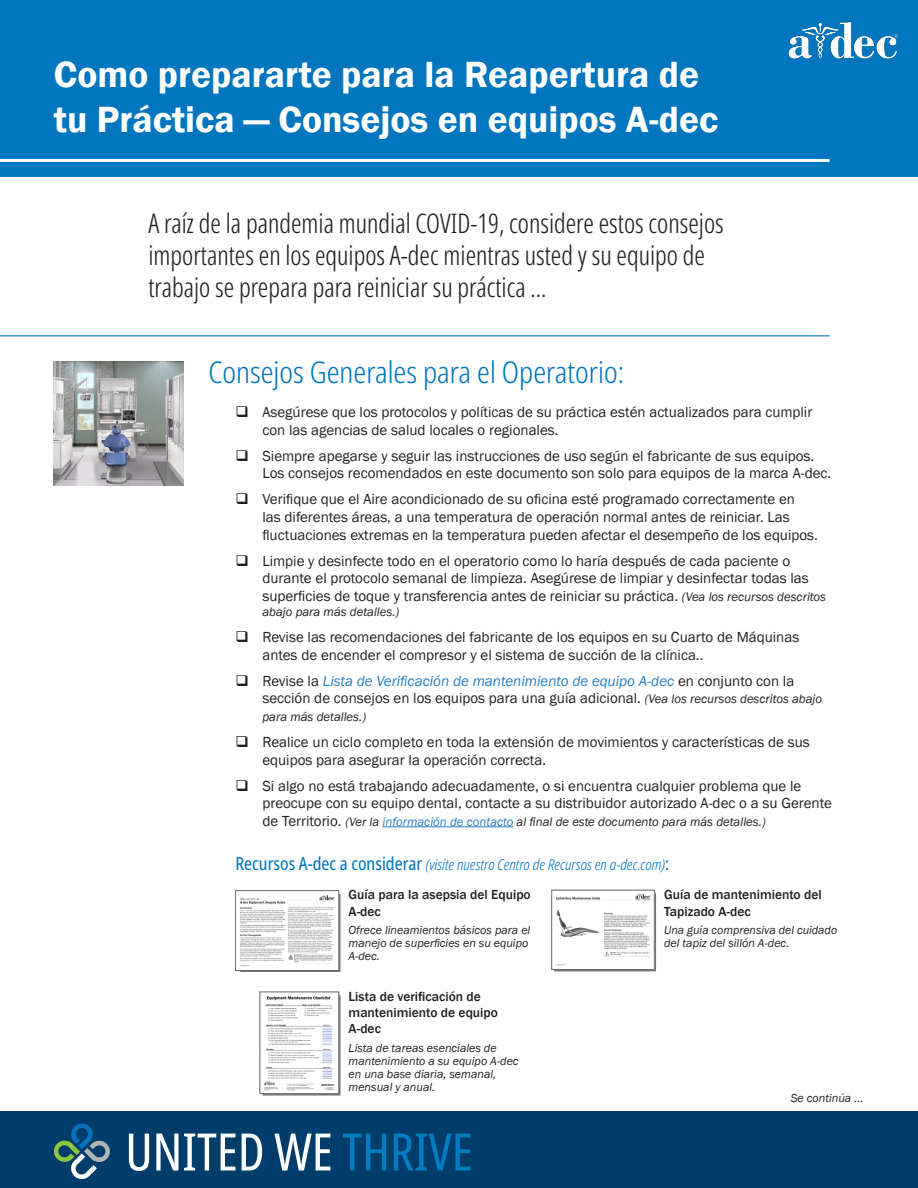
<style>
.page{position:relative;width:918px;height:1188px;background:#fff}
.page>*{position:absolute;margin:0;border:0;box-sizing:border-box;transform-origin:0 0}
.t1{font:extra-condensed 51.75px "Noto Sans";color:#fff}
.t2{font:600 37.5px/45px "Franklin Gothic";color:#fff}
.t3{font:300 condensed 30px "Noto Sans Display";color:#0076be}
.t4{font:300 extra-condensed 27px/32.4px "Noto Sans Display";color:#231f20}
.t5{font:15px/17.7px "Franklin Gothic";color:#231f20}
.t6{font:italic 300 condensed 15px "Noto Sans Display";color:#0076be}
.t7{font:500 13.5px/16.2px "Franklin Gothic";color:#231f20}
.t8{font:italic 12.75px "Franklin Gothic";color:#231f20}
.t9{font:italic 12px/13.2px "Franklin Gothic";color:#231f20}
.s1{font-style:italic;font-size:12.75px}
.s2{font-style:italic;color:#257fc3}
.s3{font-style:normal;font-size:15px}
.s4{color:#257fc3}
.s5{font-weight:400;font-style:normal;font-size:18px}
.s6{color:#007cc2}
</style>
<div class="page">
<div style="left:0;top:0;width:918px;height:177px;background:#0076be"></div>
<img style="left:788px;top:22px;width:110px;height:37px">
<hr style="left:0;top:159px;width:829px;height:3px;background:#fff">
<div style="left:0;top:1111px;width:918px;height:77px;background:#003d6a"></div>
<svg style="left:54px;top:1123px;width:56px;height:57px"></svg>
<hr style="left:0;top:335px;width:829px;height:1px;background:#0076be">
<img style="left:54px;top:362px;width:130px;height:123px">
<hr style="left:382px;top:826px;width:131px;height:1px;background:#257fc3">
<div style="left:263px;top:995px;width:77px;height:100px;border:8px solid #727477"></div>
<img style="left:263px;top:995px;width:74px;height:97px">
<div style="left:260px;top:992px;width:79px;height:102px;border:1px solid #6c6d70"></div>
<div style="left:240px;top:894px;width:100px;height:78px;border:8px solid #727477"></div>
<img style="left:239px;top:894px;width:98px;height:75px">
<div style="left:235px;top:890px;width:104px;height:81px;border:1px solid #6c6d70"></div>
<div style="left:554px;top:893px;width:102px;height:78px;border:8px solid #727477"></div>
<img style="left:554px;top:893px;width:98px;height:75px">
<div style="left:551px;top:890px;width:103px;height:80px;border:1px solid #6c6d70"></div>
<h2 class="t2" style="left:54px;top:52px;width:666px">Como prepararte para la Reapertura de tu Práctica — Consejos en equipos A-dec</h2>
<h3 class="t4" style="left:148px;top:207px;width:577px">A raíz de la pandemia mundial COVID-19, considere estos consejos importantes en los equipos A-dec mientras usted y su equipo de trabajo se prepara para reiniciar su práctica ...</h3>
<h3 class="t3" style="left:208px;top:351px;width:417px">Consejos Generales para el Operatorio:</h3>
<p class="t5" style="left:262px;top:404px;width:551px">Asegúrese que los protocolos y políticas de su práctica estén actualizados para cumplir con las agencias de salud locales o regionales.</p>
<p class="t5" style="left:262px;top:447px;width:570px">Siempre apegarse y seguir las instrucciones de uso según el fabricante de sus equipos.<br>Los consejos recomendados en este documento son solo para equipos de la marca A-dec.</p>
<p class="t5" style="left:262px;top:491px;width:557px">Verifique que el Aire acondicionado de su oficina esté programado correctamente en<br>las diferentes áreas, a una temperatura de operación normal antes de reiniciar. Las fluctuaciones extremas en la temperatura pueden afectar el desempeño de los equipos.</p>
<p class="t5" style="left:262px;top:552px;width:565px">Limpie y desinfecte todo en el operatorio como lo haría después de cada paciente o durante el protocolo semanal de limpieza. Asegúrese de limpiar y desinfectar todas las superficies de toque y transferencia antes de reiniciar su práctica. <span class="s1">(Vea los recursos descritos</span></p>
<p class="t8" style="left:262px;top:604px;width:138px">abajo para más detalles.)</p>
<p class="t5" style="left:262px;top:628px;width:538px">Revise las recomendaciones del fabricante de los equipos en su Cuarto de Máquinas antes de encender el compresor y el sistema de succión de la clínica..</p>
<p class="t5" style="left:262px;top:672px;width:561px">Revise la <span class="s2">Lista de Verificación de mantenimiento de equipo A-dec</span> en conjunto con la sección de consejos en los equipos para una guía adicional. <span class="s1">(Vea los recursos descritos abajo</span></p>
<p class="t8" style="left:262px;top:709px;width:105px">para más detalles.)</p>
<p class="t5" style="left:262px;top:733px;width:549px">Realice un ciclo completo en toda la extensión de movimientos y características de sus equipos para asegurar la operación correcta.</p>
<p class="t5" style="left:262px;top:777px;width:571px">Si algo no está trabajando adecuadamente, o si encuentra cualquier problema que le preocupe con su equipo dental, contacte a su distribuidor autorizado A-dec o a su Gerente</p>
<p class="t8" style="left:262px;top:814px;width:505px"><span class="s3">de Territorio.</span> (Ver la <span class="s4">información de contacto</span> al final de este documento para más detalles.)</p>
<p class="t6" style="left:235px;top:854px;width:435px"><span class="s5">Recursos A-dec a considerar</span> (visite nuestro Centro de Recursos en a-dec.com)<span class="s5">:</span></p>
<p class="t7" style="left:348px;top:887px;width:184px">Guía para la asepsia del Equipo<br>A-dec</p>
<p class="t9" style="left:348px;top:924px;width:183px">Ofrece lineamientos básicos para el manejo de superficies en su equipo<br>A-dec.</p>
<p class="t7" style="left:349px;top:988px;width:151px">Lista de verificación de mantenimiento de equipo<br>A-dec</p>
<p class="t9" style="left:349px;top:1041px;width:172px">Lista de tareas esenciales de mantenimiento a su equipo A-dec en una base diaria, semanal, mensual y anual.</p>
<h1 class="t1" style="left:125px;top:1115px;width:349px">UNITED WE <span class="s6">THRIVE</span></h1>
<p class="t7" style="left:664px;top:887px;width:159px">Guía de mantenimiento del<br>Tapizado A-dec</p>
<p class="t9" style="left:664px;top:924px;width:175px">Una guía comprensiva del cuidado del tapiz del sillón A-dec.</p>
<p class="t9" style="left:791px;top:1091px;width:74px">Se continúa ...</p>
</div>
